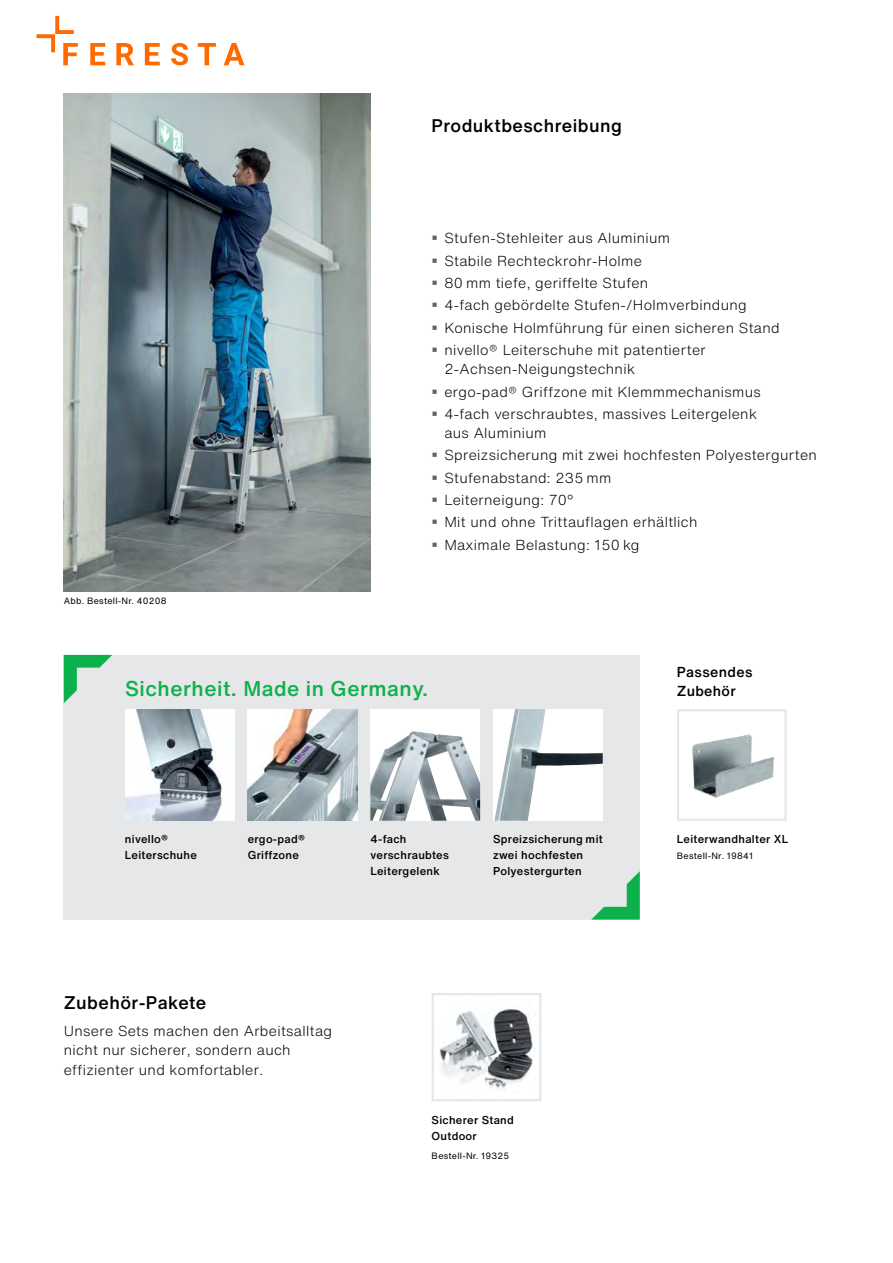
<style>
.page{position:relative;width:893px;height:1263px;background:#fff}
.page>*{position:absolute;margin:0;border:0;box-sizing:border-box;transform-origin:0 0}
.MUNK_Claim{font:500 21px "Helvetica Now Text";letter-spacing:.025em;color:#0db14b}
.Copy_12_14{font:500 18px "Helvetica Now Text";letter-spacing:.025em;color:#000}
.Copy_9_5_12{font:500 18px "Helvetica Now Text";letter-spacing:.025em;color:#000}
.Copy_9_5_12-2{font:300 14.25px/19.2px "Helvetica Now Text";letter-spacing:.025em;color:#000}
.Copy_9_5_12-3{font:500 14.25px "Helvetica Now Text";letter-spacing:.025em;color:#000}
.Caption_7_5_9_5{font:500 11.25px/15.9px "Helvetica Now Text";letter-spacing:.025em;color:#000}
.Caption_6_8{font:500 11.25px "Helvetica Now Text";letter-spacing:.025em;color:#000}
.Caption_6_8-2{font:9px "Helvetica Now Text";letter-spacing:.025em;color:#000}
</style>
<div class="page">
<img style="left:64px;top:94px;width:306px;height:497px">
<div style="left:64px;top:655px;width:576px;height:264px;background:#e6e7e8"></div>
<div style="left:370px;top:709px;width:110px;height:112px;background:#fff"></div>
<img style="left:370px;top:731px;width:110px;height:90px">
<div style="left:493px;top:709px;width:110px;height:112px;background:#fff"></div>
<img style="left:494px;top:709px;width:98px;height:112px">
<img style="left:248px;top:709px;width:110px;height:112px">
<img style="left:125px;top:709px;width:110px;height:112px">
<svg style="left:592px;top:871px;width:48px;height:48px"></svg>
<svg style="left:64px;top:655px;width:48px;height:48px"></svg>
<img style="left:692px;top:734px;width:82px;height:64px">
<div style="left:677px;top:709px;width:110px;height:112px;border:2px solid #e6e7e8"></div>
<img style="left:439px;top:1008px;width:96px;height:82px">
<div style="left:432px;top:993px;width:109px;height:108px;border:2px solid #e6e7e8"></div>
<svg style="left:90px;top:43px;width:15px;height:22px"></svg>
<svg style="left:116px;top:43px;width:18px;height:22px"></svg>
<svg style="left:145px;top:43px;width:15px;height:22px"></svg>
<svg style="left:171px;top:43px;width:17px;height:22px"></svg>
<svg style="left:198px;top:43px;width:18px;height:22px"></svg>
<svg style="left:224px;top:43px;width:21px;height:22px"></svg>
<svg style="left:37px;top:16px;width:41px;height:49px"></svg>
<p class="Copy_12_14" style="left:432px;top:112px;width:192px">Produktbeschreibung</p>
<p class="Caption_6_8-2" style="left:64px;top:594px;width:104px">Abb. Bestell-Nr. 40208</p>
<p class="Copy_9_5_12-2" style="left:444px;top:228px;width:227px">Stufen-Stehleiter aus Aluminium</p>
<p class="Copy_9_5_12-2" style="left:444px;top:251px;width:199px">Stabile Rechteckrohr-Holme</p>
<p class="Copy_9_5_12-2" style="left:444px;top:273px;width:205px">80 mm tiefe, geriffelte Stufen</p>
<p class="Copy_9_5_12-2" style="left:444px;top:295px;width:304px">4-fach gebördelte Stufen-/Holmverbindung</p>
<p class="Copy_9_5_12-2" style="left:444px;top:318px;width:337px">Konische Holmführung für einen sicheren Stand</p>
<p class="Copy_9_5_12-2" style="left:444px;top:340px;width:263px">nivello® Leiterschuhe mit patentierter<br>2-Achsen-Neigungstechnik</p>
<p class="Copy_9_5_12-2" style="left:444px;top:381px;width:318px">ergo-pad® Griffzone mit Klemmmechanismus</p>
<p class="Copy_9_5_12-2" style="left:444px;top:404px;width:314px">4-fach verschraubtes, massives Leitergelenk aus Aluminium</p>
<p class="Copy_9_5_12-2" style="left:444px;top:445px;width:374px">Spreizsicherung mit zwei hochfesten Polyestergurten</p>
<p class="Copy_9_5_12-2" style="left:444px;top:467px;width:169px">Stufenabstand: 235 mm</p>
<p class="Copy_9_5_12-2" style="left:444px;top:490px;width:131px">Leiterneigung: 70°</p>
<p class="Copy_9_5_12-2" style="left:444px;top:512px;width:255px">Mit und ohne Trittauflagen erhältlich</p>
<p class="Copy_9_5_12-2" style="left:444px;top:534px;width:197px">Maximale Belastung: 150 kg</p>
<p class="Copy_9_5_12-3" style="left:677px;top:661px;width:77px">Passendes</p>
<p class="MUNK_Claim" style="left:125px;top:673px;width:305px">Sicherheit. Made in Germany.</p>
<p class="Copy_9_5_12-3" style="left:677px;top:680px;width:60px">Zubehör</p>
<p class="Caption_7_5_9_5" style="left:125px;top:831px;width:73px">nivello®<br>Leiterschuhe</p>
<p class="Caption_7_5_9_5" style="left:371px;top:831px;width:80px">4-fach verschraubtes<br>Leitergelenk</p>
<p class="Caption_7_5_9_5" style="left:493px;top:831px;width:111px">Spreizsicherung mit zwei hochfesten<br>Polyestergurten</p>
<p class="Caption_7_5_9_5" style="left:248px;top:831px;width:59px">ergo-pad®<br>Griffzone</p>
<p class="Caption_6_8" style="left:677px;top:830px;width:113px">Leiterwandhalter XL</p>
<p class="Caption_6_8-2" style="left:677px;top:849px;width:78px">Bestell-Nr. 19841</p>
<p class="Copy_9_5_12" style="left:64px;top:989px;width:144px">Zubehör-Pakete</p>
<p class="Copy_9_5_12-2" style="left:64px;top:1021px;width:270px">Unsere Sets machen den Arbeitsalltag nicht nur sicherer, sondern auch effizienter und komfortabler.</p>
<p class="Caption_7_5_9_5" style="left:432px;top:1111px;width:84px">Sicherer Stand<br>Outdoor</p>
<p class="Caption_6_8-2" style="left:432px;top:1149px;width:79px">Bestell-Nr. 19325</p>
</div>
